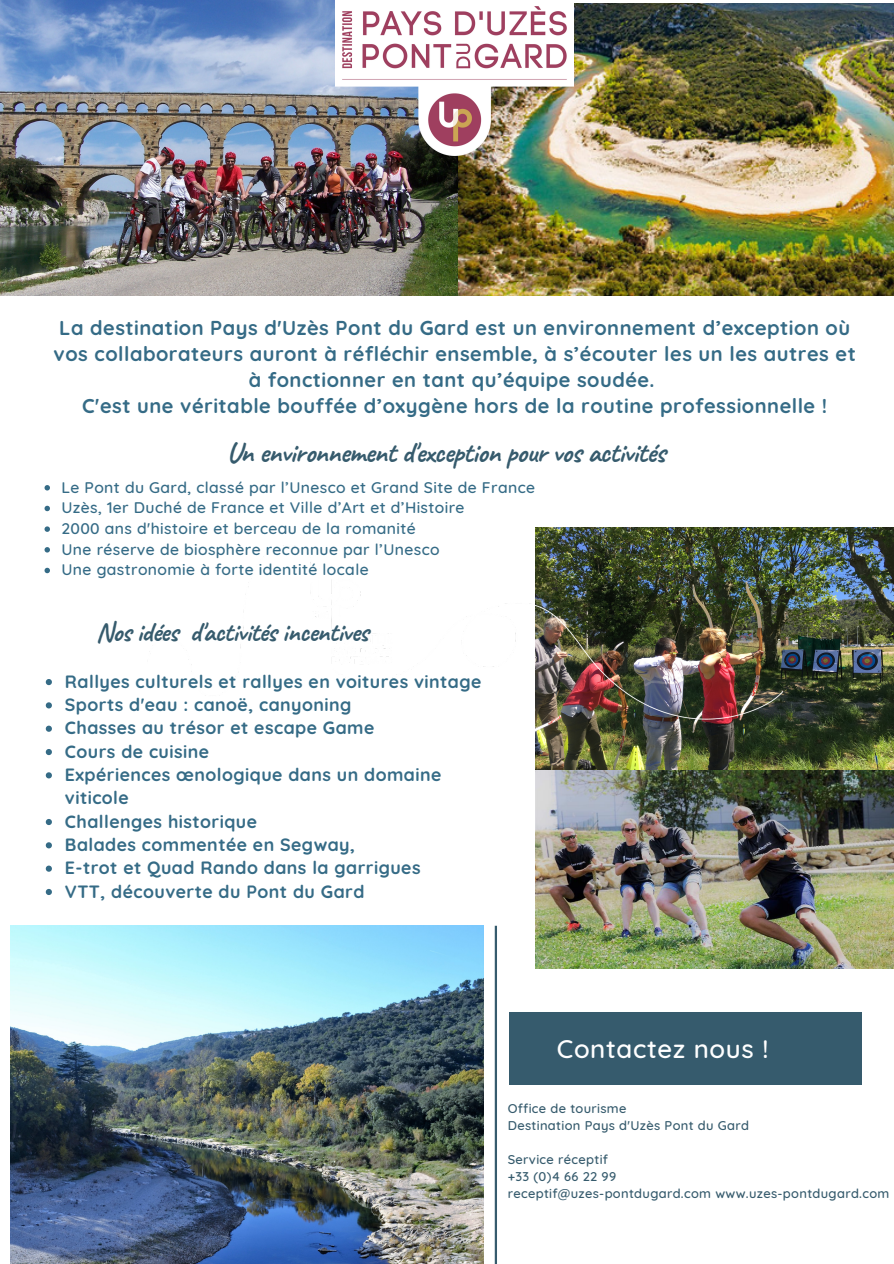
<style>
.page{position:relative;width:894px;height:1264px;background:#fff}
.page>*{position:absolute;margin:0;border:0;box-sizing:border-box;transform-origin:0 0}
.t1{font:700 28.8px "Caveat";letter-spacing:-.02em;color:#365b6d}
.t2{font:700 27.3px "Caveat";letter-spacing:-.02em;color:#365b6d}
.t3{font:500 25.8px "Quicksand";letter-spacing:.025em;color:#fff}
.t4{font:700 20.1px/26px "Quicksand";letter-spacing:.025em;color:#356b86;text-align:center}
.t5{font:700 17.7px/23.2px "Quicksand";letter-spacing:.025em;color:#356b86}
.t6{font:500 15.75px/20.7px "Quicksand";letter-spacing:.025em;color:#356b86}
.t7{font:500 12.9px/17px "Quicksand";letter-spacing:.025em;color:#365b6d}
</style>
<div class="page">
<div style="left:509px;top:1012px;width:352px;height:72px;background:#365b6d"></div>
<hr style="left:494px;top:925px;width:3px;height:338px;background:#365b6d">
<img style="left:0;top:1px;width:458px;height:295px">
<img style="left:535px;top:528px;width:358px;height:440px">
<img style="left:458px;top:3px;width:435px;height:293px">
<img style="left:336px;top:1px;width:237px;height:154px">
<img style="left:191px;top:538px;width:591px;height:188px">
<img style="left:11px;top:925px;width:472px;height:338px">
<svg style="left:44px;top:485px;width:6px;height:5px"></svg>
<svg style="left:44px;top:506px;width:6px;height:5px"></svg>
<svg style="left:44px;top:526px;width:6px;height:6px"></svg>
<svg style="left:44px;top:547px;width:6px;height:5px"></svg>
<svg style="left:44px;top:567px;width:6px;height:6px"></svg>
<svg style="left:46px;top:679px;width:6px;height:6px"></svg>
<svg style="left:46px;top:702px;width:6px;height:6px"></svg>
<svg style="left:46px;top:725px;width:6px;height:6px"></svg>
<svg style="left:46px;top:749px;width:6px;height:6px"></svg>
<svg style="left:46px;top:772px;width:6px;height:6px"></svg>
<svg style="left:46px;top:819px;width:6px;height:6px"></svg>
<svg style="left:46px;top:842px;width:6px;height:6px"></svg>
<svg style="left:46px;top:865px;width:6px;height:6px"></svg>
<svg style="left:46px;top:888px;width:6px;height:7px"></svg>
<p class="t4" style="left:54px;top:314px;width:803px">La destination Pays d'Uzès Pont du Gard est un environnement d’exception où vos collaborateurs auront à réfléchir ensemble, à s’écouter les un les autres et à fonctionner en tant qu’équipe soudée.<br>C'est une véritable bouffée d’oxygène hors de la routine professionnelle !</p>
<h1 class="t1" style="left:227px;top:434px;width:440px">Un environnement d'exception pour vos activités</h1>
<p class="t6" style="left:61px;top:476px;width:475px">Le Pont du Gard, classé par l’Unesco et Grand Site de France Uzès, 1er Duché de France et Ville d’Art et d’Histoire<br>2000 ans d'histoire et berceau de la romanité<br>Une réserve de biosphère reconnue par l’Unesco<br>Une gastronomie à forte identité locale</p>
<h2 class="t2" style="left:97px;top:615px;width:273px">Nos idées d'activités incentives</h2>
<p class="t5" style="left:65px;top:669px;width:418px">Rallyes culturels et rallyes en voitures vintage<br>Sports d'eau : canoë, canyoning<br>Chasses au trésor et escape Game<br>Cours de cuisine<br>Expériences œnologique dans un domaine viticole<br>Challenges historique<br>Balades commentée en Segway,<br>E-trot et Quad Rando dans la garrigues<br>VTT, découverte du Pont du Gard</p>
<h3 class="t3" style="left:556px;top:1032px;width:213px">Contactez nous !</h3>
<p class="t7" style="left:507px;top:1099px;width:243px">Office de tourisme<br>Destination Pays d'Uzès Pont du Gard</p>
<p class="t7" style="left:507px;top:1150px;width:383px">Service réceptif<br>+33 (0)4 66 22 99<br>receptif@uzes-pontdugard.com www.uzes-pontdugard.com</p>
</div>
